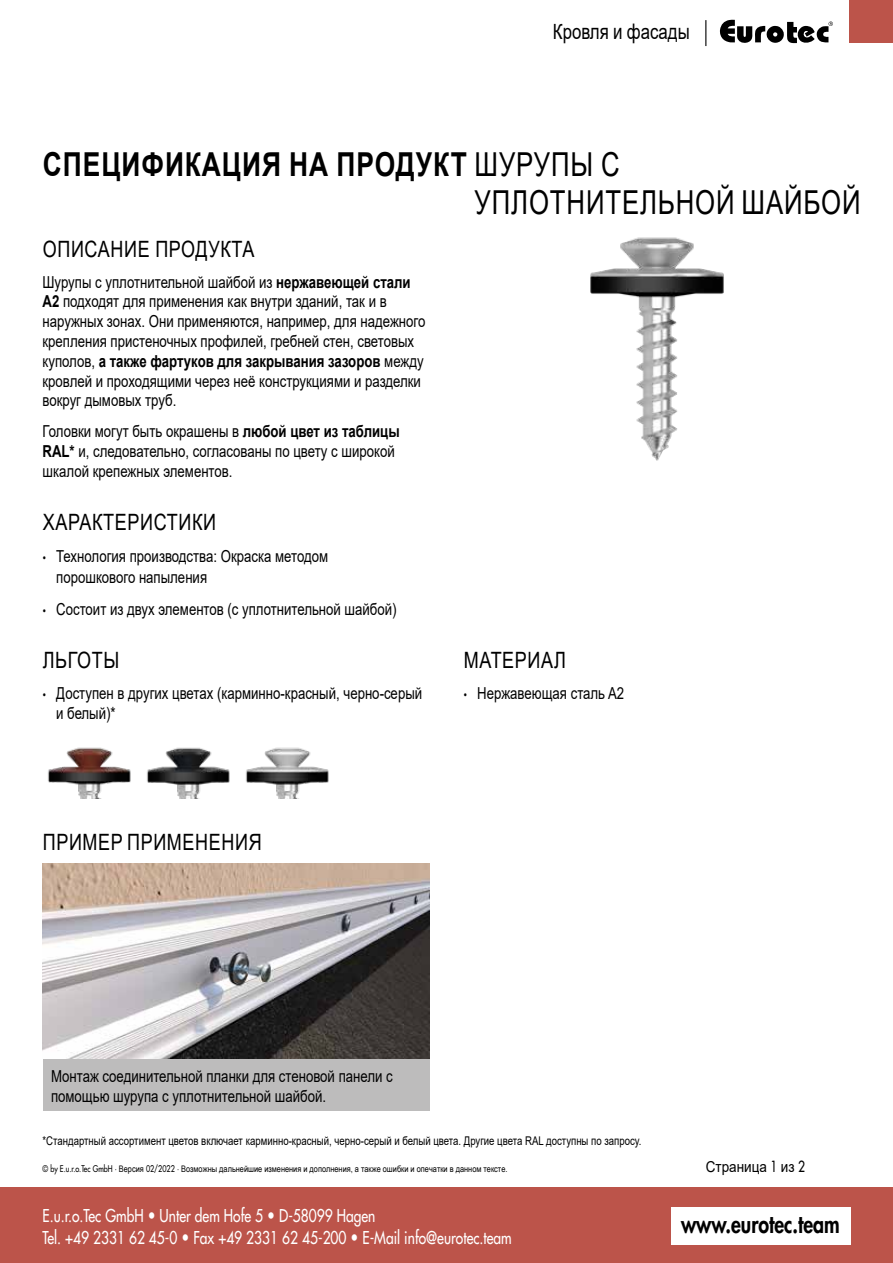
<style>
.page{position:relative;width:893px;height:1263px;background:#fff}
.page>*{position:absolute;margin:0;border:0;box-sizing:border-box;transform-origin:0 0}
.t1{font:33px/37.5px "Arial";letter-spacing:.035em;color:#000;scale:.78 1}
.t2{font:800 24.3px "Futura Std";color:#000;scale:.8 1}
.t3{font:22.5px "Arial";letter-spacing:.035em;color:#000;scale:.8 1}
.t4{font:21px "Arial";color:#000;scale:.8 1}
.t5{font:500 17.25px/22.5px "Futura Std";color:#fff;scale:.8 1}
.t6{font:16.5px/19.8px "Arial";color:#000;scale:.8 1}
.t7{font:15px "Arial";color:#000;scale:.9 1}
.t8{font:12px "Arial";color:#000;scale:.8 1}
.t9{font:9px "Arial Narrow";color:#000}
.s1{font-weight:700}
.s2{font-family:"Futura Std";font-weight:800}
.s3{font-family:"Futura Std";font-weight:500}
.s4{font-weight:800}
</style>
<div class="page">
<div style="left:0;top:1187px;width:893px;height:76px;background:#bc544a"></div>
<div style="left:671px;top:1208px;width:179px;height:37px;background:#fff"></div>
<div style="left:849px;top:0;width:44px;height:43px;background:#bc544a"></div>
<svg style="left:720px;top:20px;width:113px;height:24px"></svg>
<svg style="left:705px;top:20px;width:1px;height:26px"></svg>
<img style="left:48px;top:747px;width:83px;height:52px">
<img style="left:147px;top:747px;width:83px;height:52px">
<img style="left:246px;top:747px;width:83px;height:52px">
<img style="left:590px;top:237px;width:134px;height:224px">
<img style="left:43px;top:863px;width:386px;height:197px">
<div style="left:43px;top:1060px;width:386px;height:51px;background:#bdbcbc"></div>
<p class="t4" style="left:553px;top:17px;width:172px">Кровля и фасады</p>
<h1 class="t1" style="left:475px;top:145px;width:496px;text-indent:-432px"><span class="s1">СПЕЦИФИКАЦИЯ НА ПРОДУКТ</span> ШУРУПЫ С<br>УПЛОТНИТЕЛЬНОЙ ШАЙБОЙ</h1>
<h3 class="t3" style="left:43px;top:233px;width:266px">ОПИСАНИЕ ПРОДУКТА</h3>
<p class="t6" style="left:43px;top:272px;width:480px">Шурупы с уплотнительной шайбой из <span class="s1">нержавеющей стали A2</span> подходят для применения как внутри зданий, так и в наружных зонах. Они применяются, например, для надежного крепления пристеночных профилей, гребней стен, световых куполов, <span class="s1">а также фартуков для закрывания зазоров</span> между кровлей и проходящими через неё конструкциями и разделки вокруг дымовых труб.</p>
<p class="t6" style="left:43px;top:422px;width:448px">Головки могут быть окрашены в <span class="s1">любой цвет из таблицы<br>RAL*</span> и, следовательно, согласованы по цвету с широкой шкалой крепежных элементов.</p>
<h3 class="t3" style="left:43px;top:506px;width:218px">ХАРАКТЕРИСТИКИ</h3>
<p class="t6" style="left:56px;top:545px;width:342px;line-height:21px;text-indent:-14px"><span class="s2">·</span> Технология производства: Окраска методом порошкового напыления</p>
<p class="t6" style="left:43px;top:599px;width:444px"><span class="s2">·</span> Состоит из двух элементов (с уплотнительной шайбой)</p>
<h3 class="t3" style="left:43px;top:644px;width:97px">ЛЬГОТЫ</h3>
<p class="t6" style="left:56px;top:683px;width:459px;text-indent:-14px"><span class="s2">·</span> Доступен в других цветах (карминно-красный, черно-серый и белый)*</p>
<h3 class="t3" style="left:464px;top:645px;width:129px">МАТЕРИАЛ</h3>
<p class="t6" style="left:463px;top:683px;width:202px"><span class="s2">·</span> Нержавеющая сталь A2</p>
<h3 class="t3" style="left:43px;top:826px;width:275px">ПРИМЕР ПРИМЕНЕНИЯ</h3>
<p class="t6" style="left:51px;top:1066px;width:429px">Монтаж соединительной планки для стеновой панели с помощью шурупа с уплотнительной шайбой.</p>
<p class="t8" style="left:43px;top:1133px;width:750px">*Стандартный ассортимент цветов включает карминно-красный, черно-серый и белый цвета. Другие цвета RAL доступны по запросу.</p>
<p class="t9" style="left:43px;top:1163px;width:466px"><span class="s3">© by E.u.r.o.Tec GmbH ·</span> Версия <span class="s3">02/2022 ·</span> Возможны дальнейшие изменения и дополнения, а также ошибки и опечатки в данном тексте.</p>
<p class="t7" style="left:706px;top:1157px;width:112px">Страница <span class="s3">1</span> из <span class="s3">2</span></p>
<p class="t5" style="left:43px;top:1204px;width:588px">E.u.r.o.Tec GmbH <span class="s4">•</span> Unter dem Hofe 5 <span class="s4">•</span> D-58099 Hagen<br>Tel. +49 2331 62 45-0 <span class="s4">•</span> Fax +49 2331 62 45-200 <span class="s4">•</span> E-Mail info@eurotec.team</p>
<h2 class="t2" style="left:681px;top:1208px;width:200px">www.eurotec.team</h2>
</div>
